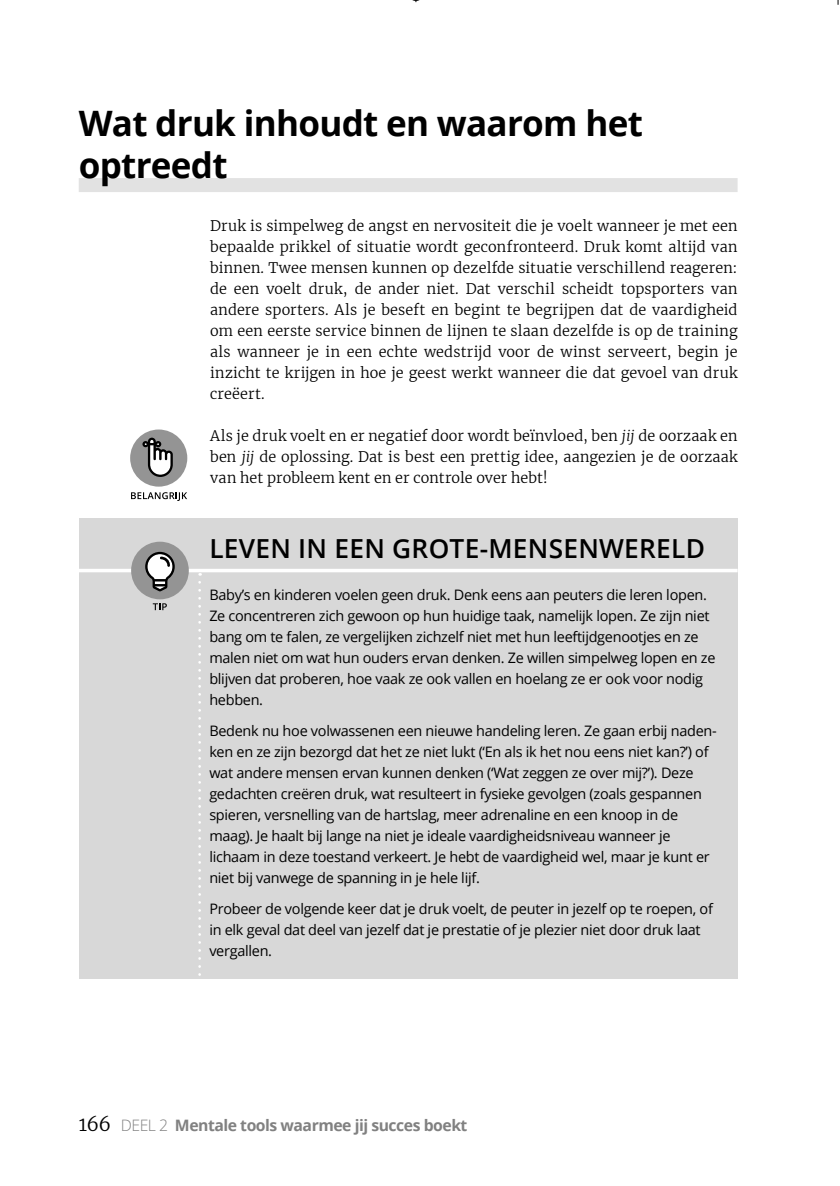
<style>
.page{position:relative;width:840px;height:1186px;background:#fff}
.page>*{position:absolute;margin:0;border:0;box-sizing:border-box;transform-origin:0 0}
.t1{font:700 35px/42px "Open Sans";letter-spacing:-.02em;color:#000}
.t2{font:600 26.25px "Open Sans";letter-spacing:.01em;color:#000}
.t3{font:700 15.75px "Open Sans";letter-spacing:-.03em;color:#818181}
.t4{font:14.35px/21px "Open Sans";letter-spacing:-.02em;color:#000}
.t5{font:300 14.35px/21px "Merriweather";letter-spacing:.01em;color:#000;text-align:justify}
.s1{font-style:italic}
.s2{font-family:"Merriweather";font-weight:300;font-size:19.25px;color:#000}
.s3{font-weight:300}
</style>
<div class="page">
<div style="left:79px;top:178px;width:658px;height:14px;background:#e2e2e2"></div>
<div style="left:79px;top:519px;width:658px;height:71px;background:#d8d8d8"></div>
<hr style="left:79px;top:569px;width:658px;height:3px;background:#fff">
<div style="left:79px;top:588px;width:658px;height:140px;background:#d8d8d8"></div>
<div style="left:79px;top:724px;width:658px;height:182px;background:#d8d8d8"></div>
<div style="left:79px;top:902px;width:658px;height:77px;background:#d8d8d8"></div>
<svg style="left:131px;top:492px;width:56px;height:9px"></svg>
<div style="left:130px;top:429px;width:57px;height:57px;background:#949494;border-radius:50%"></div>
<svg style="left:142px;top:438px;width:31px;height:39px"></svg>
<svg style="left:198px;top:582px;width:3px;height:394px"></svg>
<svg style="left:153px;top:603px;width:14px;height:7px"></svg>
<div style="left:131px;top:541px;width:58px;height:58px;background:#949494;border-radius:50%"></div>
<svg style="left:145px;top:552px;width:30px;height:39px"></svg>
<h1 class="t1" style="left:79px;top:101px;width:565px">Wat druk inhoudt en waarom het optreedt</h1>
<p class="t5" style="left:210px;top:215px;width:528px">Druk is simpelweg de angst en nervositeit die je voelt wanneer je met een bepaalde prikkel of situatie wordt geconfronteerd. Druk komt altijd van binnen. Twee mensen kunnen op dezelfde situatie verschillend reageren: de een voelt druk, de ander niet. Dat verschil scheidt topsporters van andere sporters. Als je beseft en begint te begrijpen dat de vaardigheid om een eerste service binnen de lijnen te slaan dezelfde is op de training als wanneer je in een echte wedstrijd voor de winst serveert, begin je inzicht te krijgen in hoe je geest werkt wanneer die dat gevoel van druk creëert.</p>
<p class="t5" style="left:210px;top:425px;width:528px">Als je druk voelt en er negatief door wordt beïnvloed, ben <span class="s1">jij</span> de oorzaak en ben <span class="s1">jij</span> de oplossing. Dat is best een prettig idee, aangezien je de oorzaak van het probleem kent en er controle over hebt!</p>
<h2 class="t2" style="left:209px;top:531px;width:497px">LEVEN IN EEN GROTE-MENSENWERELD</h2>
<p class="t4" style="left:209px;top:583px;width:507px">Baby’s en kinderen voelen geen druk. Denk eens aan peuters die leren lopen.<br>Ze concentreren zich gewoon op hun huidige taak, namelijk lopen. Ze zijn niet bang om te falen, ze vergelijken zichzelf niet met hun leeftijdgenootjes en ze malen niet om wat hun ouders ervan denken. Ze willen simpelweg lopen en ze blijven dat proberen, hoe vaak ze ook vallen en hoelang ze er ook voor nodig hebben.</p>
<p class="t4" style="left:209px;top:719px;width:508px">Bedenk nu hoe volwassenen een nieuwe handeling leren. Ze gaan erbij naden&shy;ken en ze zijn bezorgd dat het ze niet lukt (‘En als ik het nou eens niet kan?’) of wat andere mensen ervan kunnen denken (‘Wat zeggen ze over mij?’). Deze gedachten creëren druk, wat resulteert in fysieke gevolgen (zoals gespannen spieren, versnelling van de hartslag, meer adrenaline en een knoop in de maag). Je haalt bij lange na niet je ideale vaardigheidsniveau wanneer je lichaam in deze toestand verkeert. Je hebt de vaardigheid wel, maar je kunt er niet bij vanwege de spanning in je hele lijf.</p>
<p class="t4" style="left:209px;top:897px;width:505px">Probeer de volgende keer dat je druk voelt, de peuter in jezelf op te roepen, of in elk geval dat deel van jezelf dat je prestatie of je plezier niet door druk laat vergallen.</p>
<p class="t3" style="left:79px;top:1113px;width:390px"><span class="s2">166</span> <span class="s3">DEEL 2</span> Mentale tools waarmee jij succes boekt</p>
</div>
